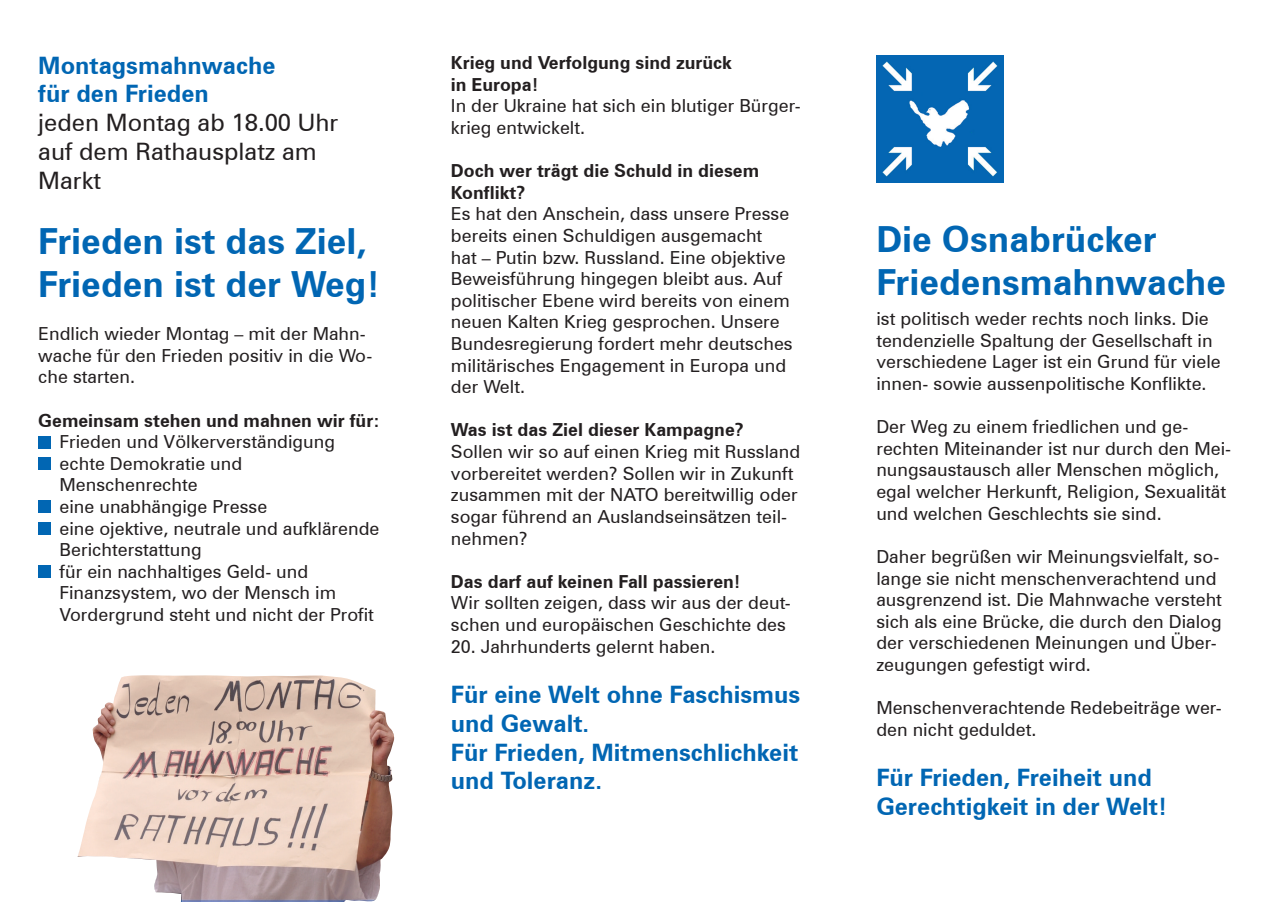
<style>
.page{position:relative;width:1272px;height:902px;background:#fff}
.page>*{position:absolute;margin:0;border:0;box-sizing:border-box;transform-origin:0 0}
.t1{font:700 36px/43.2px "Zurich BT";color:#0166b3}
.t2{font:700 24px/28.8px "Zurich BT";color:#0166b3}
.t3{font:24px/28.8px "Zurich BT";color:#231f20}
.t4{font:18px/21.6px "Zurich BT";color:#231f20}
.t5{font:700 18px/21.6px "Zurich BT";color:#231f20}
</style>
<div class="page">
<img style="left:78px;top:675px;width:316px;height:226px">
<div style="left:38px;top:436px;width:13px;height:12px;background:#0166b3"></div>
<div style="left:38px;top:457px;width:13px;height:13px;background:#0166b3"></div>
<div style="left:38px;top:500px;width:13px;height:13px;background:#0166b3"></div>
<div style="left:38px;top:522px;width:13px;height:12px;background:#0166b3"></div>
<div style="left:38px;top:565px;width:13px;height:13px;background:#0166b3"></div>
<img style="left:876px;top:55px;width:127px;height:128px">
<p class="t2" style="left:38px;top:50px;width:239px">Montagsmahnwache</p>
<p class="t2" style="left:38px;top:79px;width:172px">für den Frieden</p>
<p class="t3" style="left:38px;top:108px;width:301px">jeden Montag ab 18.00 Uhr</p>
<p class="t3" style="left:38px;top:137px;width:280px">auf dem Rathausplatz am<br>Markt</p>
<p class="t1" style="left:38px;top:219px;width:330px">Frieden ist das Ziel,</p>
<p class="t1" style="left:38px;top:262px;width:343px">Frieden ist der Weg!</p>
<p class="t4" style="left:38px;top:323px;width:335px">Endlich wieder Montag – mit der Mahn&shy;wache für den Frieden positiv in die Wo&shy;che starten.</p>
<p class="t5" style="left:38px;top:409px;width:343px">Gemeinsam stehen und mahnen wir für:</p>
<p class="t4" style="left:60px;top:431px;width:277px">Frieden und Völkerverständigung</p>
<p class="t4" style="left:60px;top:452px;width:184px">echte Demokratie und<br>Menschenrechte</p>
<p class="t4" style="left:60px;top:495px;width:209px">eine unabhängige Presse</p>
<p class="t4" style="left:60px;top:517px;width:321px">eine ojektive, neutrale und aufklärende<br>Berichterstattung</p>
<p class="t4" style="left:60px;top:560px;width:316px">für ein nachhaltiges Geld- und<br>Finanzsystem, wo der Mensch im<br>Vordergrund steht und nicht der Profit</p>
<p class="t5" style="left:451px;top:52px;width:283px">Krieg und Verfolgung sind zurück in Europa!</p>
<p class="t4" style="left:451px;top:95px;width:351px">In der Ukraine hat sich ein blutiger Bürger&shy;krieg entwickelt.</p>
<p class="t5" style="left:451px;top:160px;width:310px">Doch wer trägt die Schuld in diesem<br>Konflikt?</p>
<p class="t4" style="left:451px;top:203px;width:343px">Es hat den Anschein, dass unsere Presse bereits einen Schuldigen ausgemacht<br>hat – Putin bzw. Russland. Eine objektive Beweisführung hingegen bleibt aus. Auf politischer Ebene wird bereits von einem neuen Kalten Krieg gesprochen. Unsere Bundesregierung fordert mehr deutsches militärisches Engagement in Europa und der Welt.</p>
<p class="t5" style="left:451px;top:419px;width:294px">Was ist das Ziel dieser Kampagne?</p>
<p class="t4" style="left:451px;top:440px;width:351px">Sollen wir so auf einen Krieg mit Russland vorbereitet werden? Sollen wir in Zukunft zusammen mit der NATO bereitwillig oder sogar führend an Auslandseinsätzen teil&shy;nehmen?</p>
<p class="t5" style="left:451px;top:570px;width:291px">Das darf auf keinen Fall passieren!</p>
<p class="t4" style="left:451px;top:592px;width:341px">Wir sollten zeigen, dass wir aus der deut&shy;schen und europäischen Geschichte des</p>
<p class="t4" style="left:451px;top:635px;width:266px">20. Jahrhunderts gelernt haben.</p>
<p class="t2" style="left:451px;top:679px;width:351px">Für eine Welt ohne Faschismus und Gewalt.</p>
<p class="t2" style="left:451px;top:737px;width:349px">Für Frieden, Mitmenschlichkeit und Toleranz.</p>
<p class="t1" style="left:876px;top:217px;width:351px">Die Osnabrücker<br>Friedensmahnwache</p>
<p class="t4" style="left:876px;top:308px;width:346px">ist politisch weder rechts noch links. Die tendenzielle Spaltung der Gesellschaft in verschiedene Lager ist ein Grund für viele innen- sowie aussenpolitische Konflikte.</p>
<p class="t4" style="left:876px;top:416px;width:356px">Der Weg zu einem friedlichen und ge&shy;rechten Miteinander ist nur durch den Mei&shy;nungsaustausch aller Menschen möglich, egal welcher Herkunft, Religion, Sexualität und welchen Geschlechts sie sind.</p>
<p class="t4" style="left:876px;top:545px;width:347px">Daher begrüßen wir Meinungsvielfalt, so&shy;lange sie nicht menschenverachtend und ausgrenzend ist. Die Mahnwache versteht sich als eine Brücke, die durch den Dialog der verschiedenen Meinungen und Über&shy;zeugungen gefestigt wird.</p>
<p class="t4" style="left:876px;top:696px;width:347px">Menschenverachtende Redebeiträge wer&shy;den nicht geduldet.</p>
<p class="t2" style="left:876px;top:763px;width:277px">Für Frieden, Freiheit und</p>
<p class="t2" style="left:876px;top:791px;width:292px">Gerechtigkeit in der Welt!</p>
</div>
